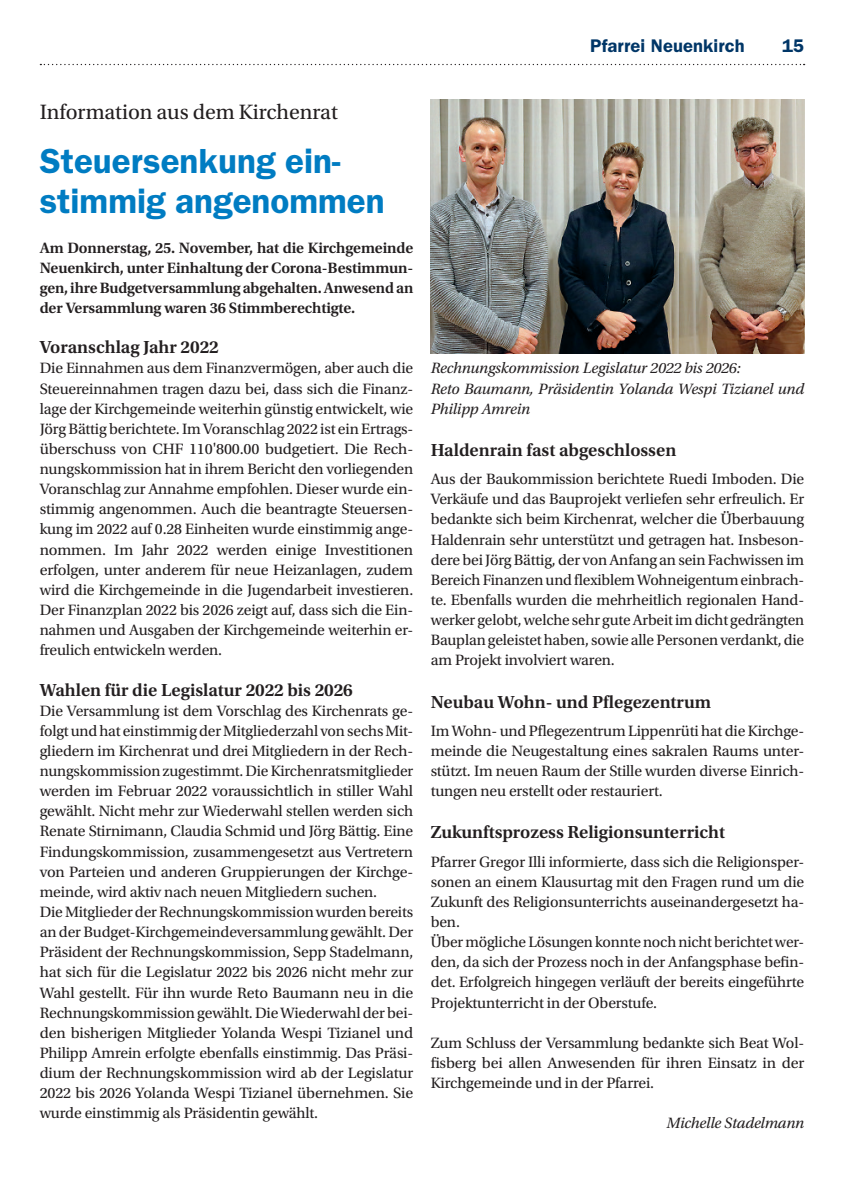
<style>
.page{position:relative;width:844px;height:1191px;background:#fff}
.page>*{position:absolute;margin:0;border:0;box-sizing:border-box;transform-origin:0 0}
.t1{font:600 35px/40.2px "ITC Franklin Gothic Std";color:#007cc2}
.t2{font:21.88px "Utopia Std";color:#231f20}
.t3{font:600 18.38px "Utopia Std";color:#231f20}
.t4{font:600 18.38px "ITC Franklin Gothic Std";letter-spacing:.005em;color:#003667}
.t5{font:15.75px/20.1px "Utopia Std";letter-spacing:-.01em;color:#231f20;text-align:justify}
.t6{font:600 15.75px/20.1px "Utopia Std";letter-spacing:-.01em;color:#231f20;text-align:justify}
.t7{font:italic 15.75px/20.1px "Utopia Std";letter-spacing:-.01em;color:#231f20}
</style>
<div class="page">
<svg style="left:40px;top:64px;width:764px;height:1px"></svg>
<img style="left:430px;top:99px;width:374px;height:254px">
<p class="t4" style="left:590px;top:35px;width:156px">Pfarrei Neuenkirch</p>
<p class="t4" style="left:781px;top:35px;width:24px">15</p>
<h2 class="t2" style="left:40px;top:100px;width:299px">Information aus dem Kirchenrat</h2>
<h1 class="t1" style="left:40px;top:141px;width:346px">Steuersenkung ein&shy;stimmig angenommen</h1>
<p class="t6" style="left:40px;top:238px;width:375px">Am Donnerstag, 25. November, hat die Kirchgemeinde Neuenkirch, unter Einhaltung der Corona-Bestimmun&shy;gen, ihre Budgetversammlung abgehalten. Anwesend an der Versammlung waren 36 Stimmberechtigte.</p>
<p class="t3" style="left:40px;top:337px;width:180px">Voranschlag Jahr 2022</p>
<p class="t5" style="left:40px;top:358px;width:375px">Die Einnahmen aus dem Finanzvermögen, aber auch die Steuereinnahmen tragen dazu bei, dass sich die Finanz&shy;lage der Kirchgemeinde weiterhin günstig entwickelt, wie Jörg Bättig berichtete. Im Voranschlag 2022 ist ein Ertrags&shy;überschuss von CHF 110'800.00 budgetiert. Die Rech&shy;nungskommission hat in ihrem Bericht den vorliegenden Voranschlag zur Annahme empfohlen. Dieser wurde ein&shy;stimmig angenommen. Auch die beantragte Steuersen&shy;kung im 2022 auf 0.28 Einheiten wurde einstimmig ange&shy;nommen. Im Jahr 2022 werden einige Investitionen erfolgen, unter anderem für neue Heizanlagen, zudem wird die Kirchgemeinde in die Jugendarbeit investieren.<br>Der Finanzplan 2022 bis 2026 zeigt auf, dass sich die Ein&shy;nahmen und Ausgaben der Kirchgemeinde weiterhin er&shy;freulich entwickeln werden.</p>
<p class="t3" style="left:40px;top:679px;width:314px">Wahlen für die Legislatur 2022 bis 2026</p>
<p class="t5" style="left:40px;top:700px;width:375px;text-align:left">Die Versammlung ist dem Vorschlag des Kirchenrats ge&shy;folgt und hat einstimmig der Mitgliederzahl von sechs Mit&shy;gliedern im Kirchenrat und drei Mitgliedern in der Rech&shy;nungskommission zugestimmt. Die Kirchenratsmitglieder werden im Februar 2022 voraussichtlich in stiller Wahl gewählt. Nicht mehr zur Wiederwahl stellen werden sich Renate Stirnimann, Claudia Schmid und Jörg Bättig. Eine Findungskommission, zusammengesetzt aus Vertretern von Parteien und anderen Gruppierungen der Kirchge&shy;meinde, wird aktiv nach neuen Mitgliedern suchen.<br>Die Mitglieder der Rechnungskommission wurden bereits an der Budget-Kirchgemeindeversammlung gewählt. Der Präsident der Rechnungskommission, Sepp Stadelmann, hat sich für die Legislatur 2022 bis 2026 nicht mehr zur Wahl gestellt. Für ihn wurde Reto Baumann neu in die Rechnungskommission gewählt. Die Wiederwahl der bei&shy;den bisherigen Mitglieder Yolanda Wespi Tizianel und Philipp Amrein erfolgte ebenfalls einstimmig. Das Präsi&shy;dium der Rechnungskommission wird ab der Legislatur 2022 bis 2026 Yolanda Wespi Tizianel übernehmen. Sie wurde einstimmig als Präsidentin gewählt.</p>
<p class="t7" style="left:430px;top:358px;width:375px">Rechnungskommission Legislatur 2022 bis 2026:<br>Reto Baumann, Präsidentin Yolanda Wespi Tizianel und<br>Philipp Amrein</p>
<p class="t3" style="left:430px;top:439px;width:247px">Haldenrain fast abgeschlossen</p>
<p class="t5" style="left:430px;top:469px;width:375px">Aus der Baukommission berichtete Ruedi Imboden. Die Verkäufe und das Bauprojekt verliefen sehr erfreulich. Er bedankte sich beim Kirchenrat, welcher die Überbauung Haldenrain sehr unterstützt und getragen hat. Insbeson&shy;dere bei Jörg Bättig, der von Anfang an sein Fachwissen im Bereich Finanzen und flexiblem Wohneigentum einbrach&shy;te. Ebenfalls wurden die mehrheitlich regionalen Hand&shy;werker gelobt, welche sehr gute Arbeit im dicht gedrängten Bauplan geleistet haben, sowie alle Personen verdankt, die am Projekt involviert waren.</p>
<p class="t3" style="left:430px;top:691px;width:282px">Neubau Wohn- und Pflegezentrum</p>
<p class="t5" style="left:430px;top:721px;width:375px">Im Wohn- und Pflegezentrum Lippenrüti hat die Kirchge&shy;meinde die Neugestaltung eines sakralen Raums unter&shy;stützt. Im neuen Raum der Stille wurden diverse Einrich&shy;tungen neu erstellt oder restauriert.</p>
<p class="t3" style="left:430px;top:822px;width:296px">Zukunftsprozess Religionsunterricht</p>
<p class="t5" style="left:430px;top:851px;width:375px;text-align:left">Pfarrer Gregor Illi informierte, dass sich die Religionsper&shy;sonen an einem Klausurtag mit den Fragen rund um die Zukunft des Religionsunterrichts auseinandergesetzt ha&shy;ben.<br>Über mögliche Lösungen konnte noch nicht berichtet wer&shy;den, da sich der Prozess noch in der Anfangsphase befin&shy;det. Erfolgreich hingegen verläuft der bereits eingeführte Projektunterricht in der Oberstufe.</p>
<p class="t5" style="left:430px;top:1033px;width:375px">Zum Schluss der Versammlung bedankte sich Beat Wol&shy;fisberg bei allen Anwesenden für ihren Einsatz in der Kirchgemeinde und in der Pfarrei.</p>
<p class="t7" style="left:666px;top:1113px;width:139px">Michelle Stadelmann</p>
</div>
